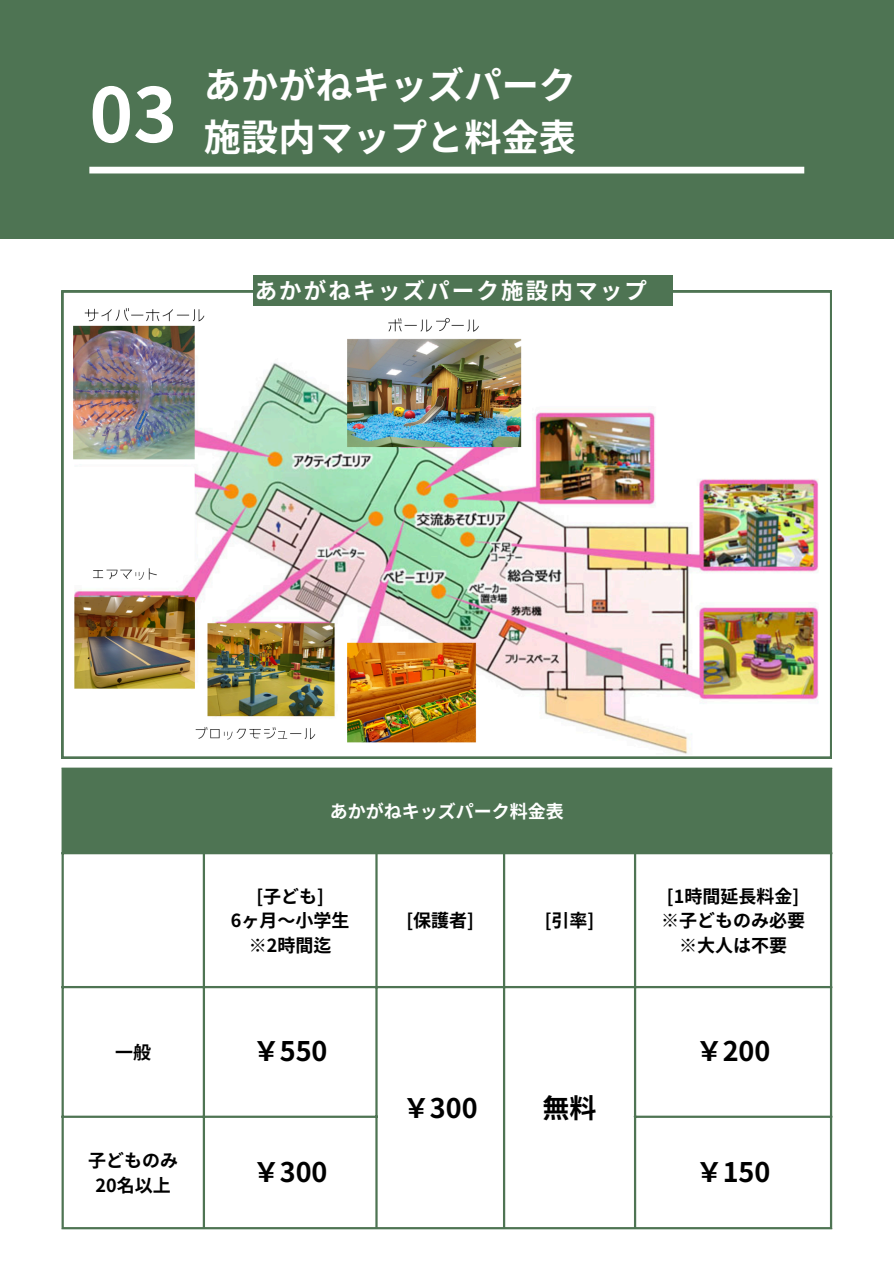
<style>
.page{position:relative;width:894px;height:1264px;background:#fff}
.page>*{position:absolute;margin:0;border:0;box-sizing:border-box;transform-origin:0 0}
.t1{font:700 74.4px "Source Han Sans JP";color:#fff}
.t2{font:700 37.2px/51.8px "Source Han Sans JP";color:#fff}
.t3{font:700 27px "Source Han Sans JP";color:#000}
.t4{font:700 22.5px "Source Han Sans JP";letter-spacing:.095em;color:#fff}
.t5{font:700 18px "Source Han Sans JP";color:#000}
.t6{font:700 18px "Source Han Sans JP";color:#fff}
</style>
<div class="page">
<div style="left:62px;top:768px;width:769px;height:85px;background:#4e7453"></div>
<hr style="left:62px;top:769px;width:2px;height:457px;background:#4e7453">
<hr style="left:203px;top:854px;width:2px;height:372px;background:#4e7453">
<hr style="left:375px;top:854px;width:2px;height:372px;background:#4e7453">
<hr style="left:503px;top:854px;width:2px;height:372px;background:#4e7453">
<hr style="left:633px;top:854px;width:3px;height:372px;background:#4e7453">
<hr style="left:829px;top:769px;width:3px;height:457px;background:#4e7453">
<hr style="left:62px;top:767px;width:770px;height:2px;background:#4e7453">
<hr style="left:62px;top:852px;width:770px;height:2px;background:#4e7453">
<hr style="left:62px;top:985px;width:770px;height:3px;background:#4e7453">
<hr style="left:62px;top:1115px;width:315px;height:2px;background:#4e7453">
<hr style="left:633px;top:1115px;width:199px;height:2px;background:#4e7453">
<hr style="left:62px;top:1226px;width:770px;height:3px;background:#4e7453">
<img style="left:62px;top:290px;width:769px;height:468px">
<div style="left:253px;top:275px;width:419px;height:30px;background:#4e7453"></div>
<div style="left:0;top:0;width:893px;height:239px;background:#4e7453"></div>
<div style="left:89px;top:167px;width:715px;height:6px;background:#fff"></div>
<p class="t1" style="left:89px;top:56px;width:89px">03</p>
<p class="t2" style="left:204px;top:57px;width:373px">あかがねキッズパーク施設内マップと料金表</p>
<p class="t4" style="left:254px;top:272px;width:394px">あかがねキッズパーク施設内マップ</p>
<h1 class="t6" style="left:329px;top:797px;width:236px">あかがねキッズパーク料金表</h1>
<p class="t5" style="left:256px;top:881px;width:69px">[子ども]</p>
<p class="t5" style="left:231px;top:906px;width:120px">6ヶ月～小学生</p>
<p class="t5" style="left:249px;top:931px;width:84px">※2時間迄</p>
<p class="t5" style="left:115px;top:1038px;width:38px">一般</p>
<p class="t3" style="left:253px;top:1030px;width:76px">￥550</p>
<p class="t5" style="left:406px;top:906px;width:69px">[保護者]</p>
<p class="t5" style="left:544px;top:906px;width:51px">[引率]</p>
<p class="t3" style="left:403px;top:1086px;width:76px">￥300</p>
<p class="t3" style="left:542px;top:1086px;width:55px">無料</p>
<p class="t5" style="left:666px;top:881px;width:134px">[1時間延長料金]</p>
<p class="t5" style="left:660px;top:906px;width:146px">※子どものみ必要</p>
<p class="t5" style="left:678px;top:931px;width:110px">※大人は不要</p>
<p class="t3" style="left:695px;top:1030px;width:76px">￥200</p>
<p class="t5" style="left:88px;top:1146px;width:92px">子どものみ</p>
<p class="t5" style="left:96px;top:1171px;width:77px">20名以上</p>
<p class="t3" style="left:253px;top:1150px;width:76px">￥300</p>
<p class="t3" style="left:695px;top:1150px;width:76px">￥150</p>
</div>
